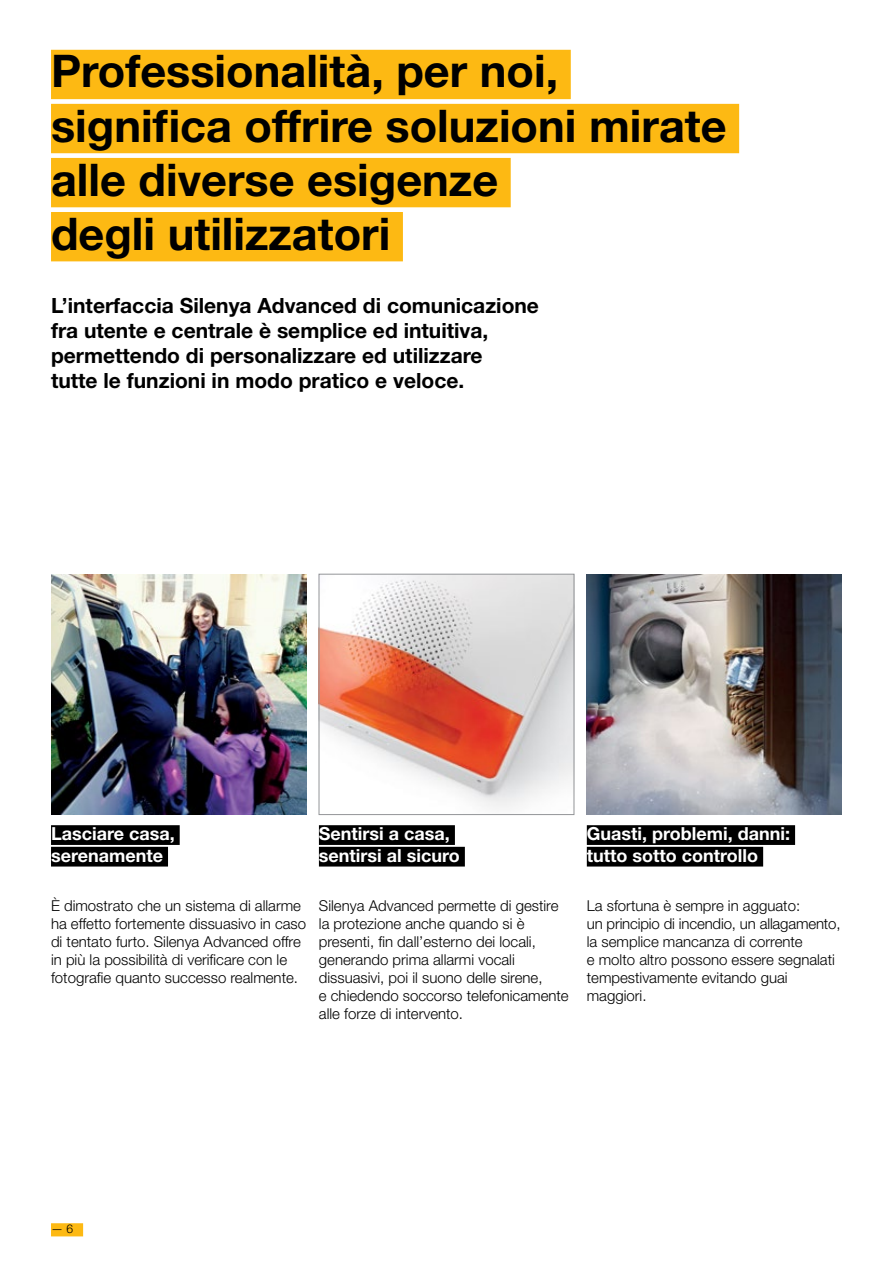
<style>
.page{position:relative;width:893px;height:1263px;background:#fff}
.page>*{position:absolute;margin:0;border:0;box-sizing:border-box;transform-origin:0 0}
.t1{font:700 45px/54px "Helvetica Neue LT Std";color:#000}
.t2{font:700 21px/25.2px "Helvetica Neue LT Std";color:#000}
.t3{font:700 18px/21.6px "Helvetica Neue LT Std";color:#fff}
.t4{font:300 15px/18px "Helvetica Neue LT Std";color:#000}
.t5{font:300 12px "Helvetica Neue LT Std";color:#000}
</style>
<div class="page">
<div style="left:51px;top:1223px;width:32px;height:13px;background:#fdb913"></div>
<img style="left:51px;top:574px;width:255px;height:241px">
<img style="left:321px;top:576px;width:251px;height:233px">
<div style="left:319px;top:574px;width:255px;height:241px;border:1px solid #939598"></div>
<img style="left:587px;top:574px;width:255px;height:241px">
<div style="left:51px;top:50px;width:520px;height:49px;background:#fdb913"></div>
<div style="left:51px;top:104px;width:688px;height:49px;background:#fdb913"></div>
<div style="left:51px;top:158px;width:460px;height:49px;background:#fdb913"></div>
<div style="left:51px;top:212px;width:352px;height:49px;background:#fdb913"></div>
<div style="left:51px;top:825px;width:129px;height:20px;background:#000"></div>
<div style="left:51px;top:847px;width:117px;height:19px;background:#000"></div>
<div style="left:319px;top:825px;width:136px;height:20px;background:#000"></div>
<div style="left:319px;top:847px;width:146px;height:19px;background:#000"></div>
<div style="left:587px;top:825px;width:208px;height:20px;background:#000"></div>
<div style="left:587px;top:847px;width:176px;height:19px;background:#000"></div>
<h1 class="t1" style="left:51px;top:43px;width:677px">Professionalità, per noi, significa offrire soluzioni mirate alle diverse esigenze<br>degli utilizzatori</h1>
<h2 class="t2" style="left:51px;top:292px;width:489px">L’interfaccia Silenya Advanced di comunicazione fra utente e centrale è semplice ed intuitiva, permettendo di personalizzare ed utilizzare<br>tutte le funzioni in modo pratico e veloce.</h2>
<p class="t3" style="left:51px;top:823px;width:125px">Lasciare casa, serenamente</p>
<p class="t3" style="left:319px;top:823px;width:142px">Sentirsi a casa, sentirsi al sicuro</p>
<p class="t4" style="left:51px;top:896px;width:257px">È dimostrato che un sistema di allarme ha effetto fortemente dissuasivo in caso di tentato furto. Silenya Advanced offre in più la possibilità di verificare con le fotografie quanto successo realmente.</p>
<p class="t4" style="left:319px;top:896px;width:251px">Silenya Advanced permette di gestire la protezione anche quando si è presenti, fin dall’esterno dei locali, generando prima allarmi vocali dissuasivi, poi il suono delle sirene,<br>e chiedendo soccorso telefonicamente alle forze di intervento.</p>
<p class="t3" style="left:587px;top:823px;width:205px">Guasti, problemi, danni: tutto sotto controllo</p>
<p class="t4" style="left:587px;top:896px;width:255px">La sfortuna è sempre in agguato:<br>un principio di incendio, un allagamento, la semplice mancanza di corrente<br>e molto altro possono essere segnalati tempestivamente evitando guai maggiori.</p>
<p class="t5" style="left:51px;top:1222px;width:24px">— 6</p>
</div>
